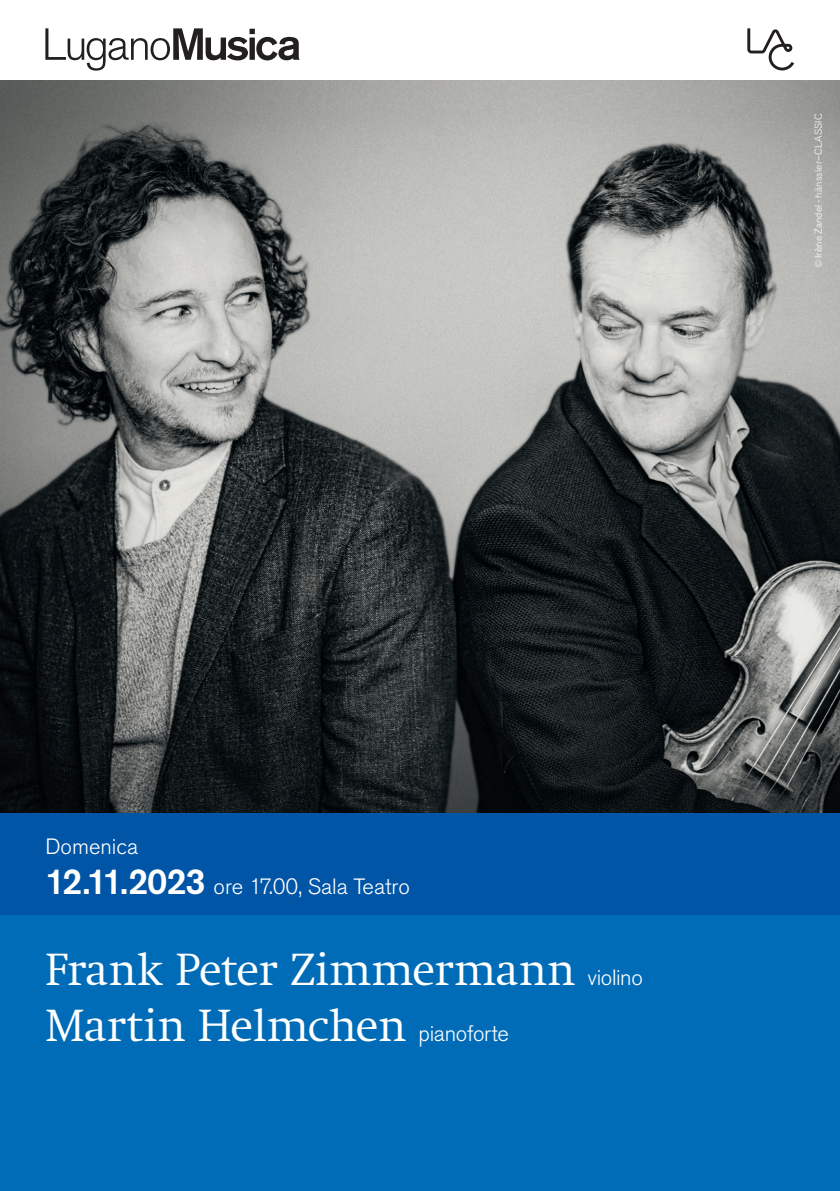
<style>
.page{position:relative;width:840px;height:1191px;background:#fff}
.page>*{position:absolute;margin:0;border:0;box-sizing:border-box;transform-origin:0 0}
.t1{font:300 46px/56px "Swift Neue LT Pro";color:#fff}
.t2{font:300 22px/40px "Akzidenz Grotesk Pro";color:#fff}
.t3{font:300 10px "Akzidenz Grotesk Pro";letter-spacing:.025em;color:#fff}
.s1{font-weight:500;font-size:36px}
.s2{font-family:"Akzidenz Grotesk Pro";font-size:22px}
</style>
<div class="page">
<div style="left:0;top:812px;width:839px;height:379px;background:#006cb7"></div>
<div style="left:0;top:812px;width:839px;height:103px;background:#0155a6"></div>
<img style="left:0;top:80px;width:839px;height:732px">
<svg style="left:747px;top:28px;width:46px;height:42px"></svg>
<svg style="left:45px;top:28px;width:254px;height:43px"></svg>
<p class="t3" style="left:811px;top:268px;width:156px;rotate:-90deg">© Irène Zandel - hänssler–CLASSIC</p>
<p class="t2" style="left:45px;top:826px;width:366px">Domenica<br><span class="s1">12.11.2023</span> ore 17.00, Sala Teatro</p>
<p class="t1" style="left:45px;top:941px;width:598px">Frank Peter Zimmermann <span class="s2">violino<br></span>Martin Helmchen <span class="s2">pianoforte</span></p>
</div>
